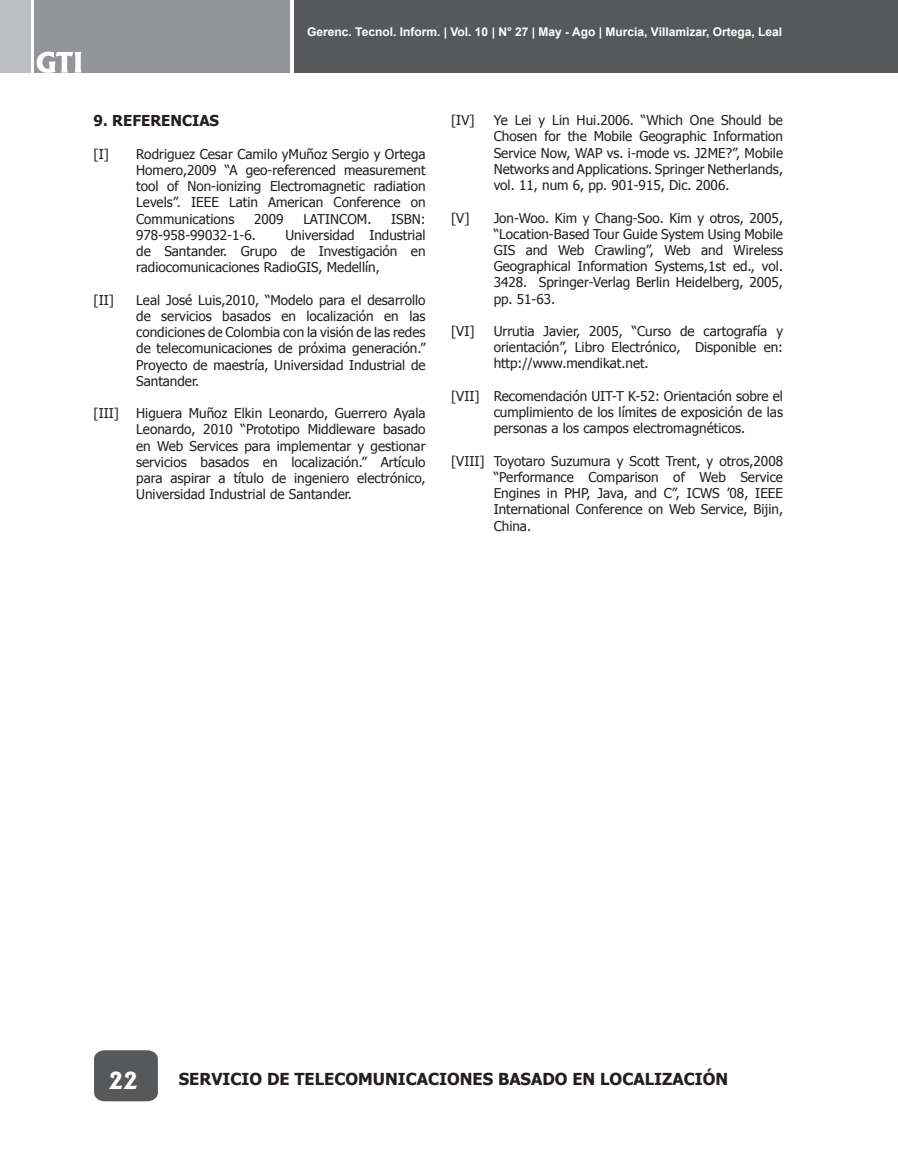
<style>
.page{position:relative;width:898px;height:1166px;background:#fff}
.page>*{position:absolute;margin:0;border:0;box-sizing:border-box;transform-origin:0 0}
.t1{font:800 22.5px "Albertus";color:#fff}
.t2{font:700 16.5px "Tahoma";color:#231f20}
.t3{font:700 15px "Tahoma";color:#231f20}
.t4{font:13.5px/16.2px "Tahoma";color:#231f20;text-align:justify}
.t5{font:700 12px "Arial";color:#fff}
</style>
<div class="page">
<div style="left:889px;top:0;width:8px;height:73px;background:#57585a"></div>
<div style="left:293px;top:0;width:596px;height:73px;background:#57585a"></div>
<div style="left:34px;top:0;width:255px;height:73px;background:#939598"></div>
<div style="left:0;top:0;width:30px;height:73px;background:#bcbdc0"></div>
<div style="left:94px;top:1050px;width:64px;height:50px;background:#57585a"></div>
<svg style="left:37px;top:52px;width:44px;height:21px"></svg>
<p class="t5" style="left:307px;top:24px;width:476px">Gerenc. Tecnol. Inform. | Vol. 10 | N° 27 | May - Ago | Murcia, Villamizar, Ortega, Leal</p>
<p class="t3" style="left:94px;top:110px;width:40px">9. REFERENCIAS</p>
<p class="t4" style="left:94px;top:145px;width:17px">[I]</p>
<p class="t4" style="left:136px;top:145px;width:291px">Rodriguez Cesar Camilo yMuñoz Sergio y Ortega Homero,2009 “A geo-referenced measurement tool of Non-ionizing Electromagnetic radiation Levels”. IEEE Latin American Conference on Communications</p>
<p class="t4" style="left:254px;top:210px;width:31px">2009</p>
<p class="t4" style="left:303px;top:210px;width:69px">LATINCOM.</p>
<p class="t4" style="left:391px;top:210px;width:36px">ISBN:</p>
<p class="t4" style="left:136px;top:226px;width:291px;text-indent:149px">Universidad Industrial de Santander. Grupo de Investigación en radiocomunicaciones RadioGIS, Medellín,</p>
<p class="t4" style="left:136px;top:226px;width:121px">978-958-99032-1-6.</p>
<p class="t4" style="left:94px;top:291px;width:22px">[II]</p>
<p class="t4" style="left:136px;top:291px;width:291px">Leal José Luis,2010, “Modelo para el desarrollo de servicios basados en localización en las condiciones de Colombia con la visión de las redes de telecomunicaciones de próxima generación.” Proyecto de maestría, Universidad Industrial de Santander.</p>
<p class="t4" style="left:94px;top:404px;width:27px">[III]</p>
<p class="t4" style="left:136px;top:404px;width:291px">Higuera Muñoz Elkin Leonardo, Guerrero Ayala Leonardo, 2010 “Prototipo Middleware basado en Web Services para implementar y gestionar servicios basados en localización.” Artículo para aspirar a título de ingeniero electrónico, Universidad Industrial de Santander.</p>
<p class="t4" style="left:451px;top:112px;width:25px">[IV]</p>
<p class="t4" style="left:493px;top:112px;width:291px">Ye Lei y Lin Hui.2006. “Which One Should be Chosen for the Mobile Geographic Information Service Now, WAP vs. i-mode vs. J2ME?”, Mobile Networks and Applications. Springer Netherlands, vol. 11, num 6, pp. 901-915, Dic. 2006.</p>
<p class="t4" style="left:451px;top:209px;width:20px">[V]</p>
<p class="t4" style="left:493px;top:209px;width:291px">Jon-Woo. Kim y Chang-Soo. Kim y otros, 2005, “Location-Based Tour Guide System Using Mobile GIS and Web Crawling”, Web and Wireless Geographical Information Systems,1st ed., vol.<br>3428. Springer-Verlag Berlin Heidelberg, 2005, pp. 51-63.</p>
<p class="t4" style="left:451px;top:322px;width:25px">[VI]</p>
<p class="t4" style="left:493px;top:322px;width:291px">Urrutia Javier, 2005, “Curso de cartografía y orientación”, Libro Electrónico, Disponible en: http://www.mendikat.net.</p>
<p class="t4" style="left:493px;top:387px;width:291px;text-indent:-43px">[VII] Recomendación UIT-T K-52: Orientación sobre el cumplimiento de los límites de exposición de las personas a los campos electromagnéticos.</p>
<p class="t4" style="left:493px;top:452px;width:291px;text-indent:-43px">[VIII] Toyotaro Suzumura y Scott Trent, y otros,2008 “Performance Comparison of Web Service Engines in PHP, Java, and C”, ICWS ’08, IEEE International Conference on Web Service, Bijin, China.</p>
<h1 class="t1" style="left:108px;top:1066px;width:31px">22</h1>
<p class="t2" style="left:179px;top:1067px;width:550px">SERVICIO DE TELECOMUNICACIONES BASADO EN LOCALIZACIÓN</p>
</div>
